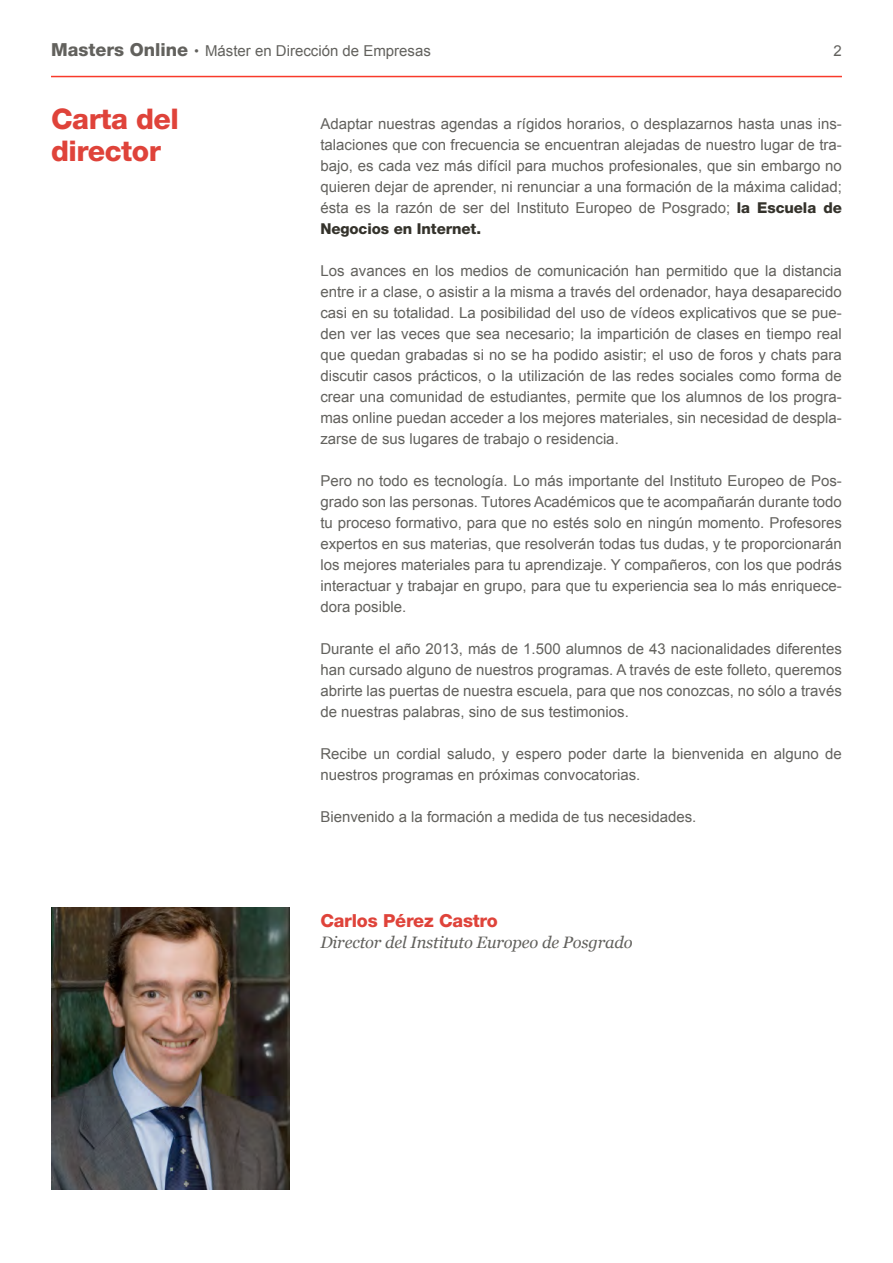
<style>
.page{position:relative;width:893px;height:1263px;background:#fff}
.page>*{position:absolute;margin:0;border:0;box-sizing:border-box;transform-origin:0 0}
.t1{font:800 28.5px/31.5px "Helvetica Neue LT Std";letter-spacing:-.015em;color:#df433a}
.t2{font:800 18px "Helvetica Neue LT Std";letter-spacing:-.01em;color:#df433a}
.t3{font:italic 16.5px "Georgia";letter-spacing:-.01em;color:#62615d}
.t4{font:15px/21px "Arial";color:#62615d;text-align:justify}
.t5{font:800 15px "Helvetica Neue LT Std";letter-spacing:-.005em;color:#34322b}
.s1{font-family:"Helvetica Neue LT Std";font-weight:800;font-size:18px}
.s2{font-family:"Helvetica Neue LT Std";font-weight:800;color:#34322b}
</style>
<div class="page">
<hr style="left:51px;top:76px;width:791px;height:1px;background:#f83a2b">
<img style="left:51px;top:907px;width:238px;height:283px">
<p class="t4" style="left:51px;top:40px;width:381px"><span class="s1">Masters Online ·</span> Máster en Dirección de Empresas</p>
<p class="t4" style="left:834px;top:40px;width:10px">2</p>
<h1 class="t1" style="left:51px;top:103px;width:130px">Carta del director</h1>
<p class="t4" style="left:320px;top:113px;width:523px">Adaptar nuestras agendas a rígidos horarios, o desplazarnos hasta unas ins&shy;talaciones que con frecuencia se encuentran alejadas de nuestro lugar de tra&shy;bajo, es cada vez más difícil para muchos profesionales, que sin embargo no quieren dejar de aprender, ni renunciar a una formación de la máxima calidad; ésta es la razón de ser del Instituto Europeo de Posgrado; <span class="s2">la Escuela de</span></p>
<p class="t5" style="left:320px;top:220px;width:162px">Negocios en Internet.</p>
<p class="t4" style="left:320px;top:260px;width:523px">Los avances en los medios de comunicación han permitido que la distancia entre ir a clase, o asistir a la misma a través del ordenador, haya desaparecido casi en su totalidad. La posibilidad del uso de vídeos explicativos que se pue&shy;den ver las veces que sea necesario; la impartición de clases en tiempo real que quedan grabadas si no se ha podido asistir; el uso de foros y chats para discutir casos prácticos, o la utilización de las redes sociales como forma de crear una comunidad de estudiantes, permite que los alumnos de los progra&shy;mas online puedan acceder a los mejores materiales, sin necesidad de despla&shy;zarse de sus lugares de trabajo o residencia.</p>
<p class="t4" style="left:320px;top:470px;width:523px">Pero no todo es tecnología. Lo más importante del Instituto Europeo de Pos&shy;grado son las personas. Tutores Académicos que te acompañarán durante todo tu proceso formativo, para que no estés solo en ningún momento. Profesores expertos en sus materias, que resolverán todas tus dudas, y te proporcionarán los mejores materiales para tu aprendizaje. Y compañeros, con los que podrás interactuar y trabajar en grupo, para que tu experiencia sea lo más enriquece&shy;dora posible.</p>
<p class="t4" style="left:320px;top:638px;width:523px">Durante el año 2013, más de 1.500 alumnos de 43 nacionalidades diferentes han cursado alguno de nuestros programas. A través de este folleto, queremos abrirte las puertas de nuestra escuela, para que nos conozcas, no sólo a través de nuestras palabras, sino de sus testimonios.</p>
<p class="t4" style="left:320px;top:743px;width:523px">Recibe un cordial saludo, y espero poder darte la bienvenida en alguno de nuestros programas en próximas convocatorias.</p>
<p class="t4" style="left:320px;top:806px;width:378px">Bienvenido a la formación a medida de tus necesidades.</p>
<p class="t2" style="left:320px;top:910px;width:173px">Carlos Pérez Castro</p>
<p class="t3" style="left:320px;top:932px;width:314px">Director del Instituto Europeo de Posgrado</p>
</div>
